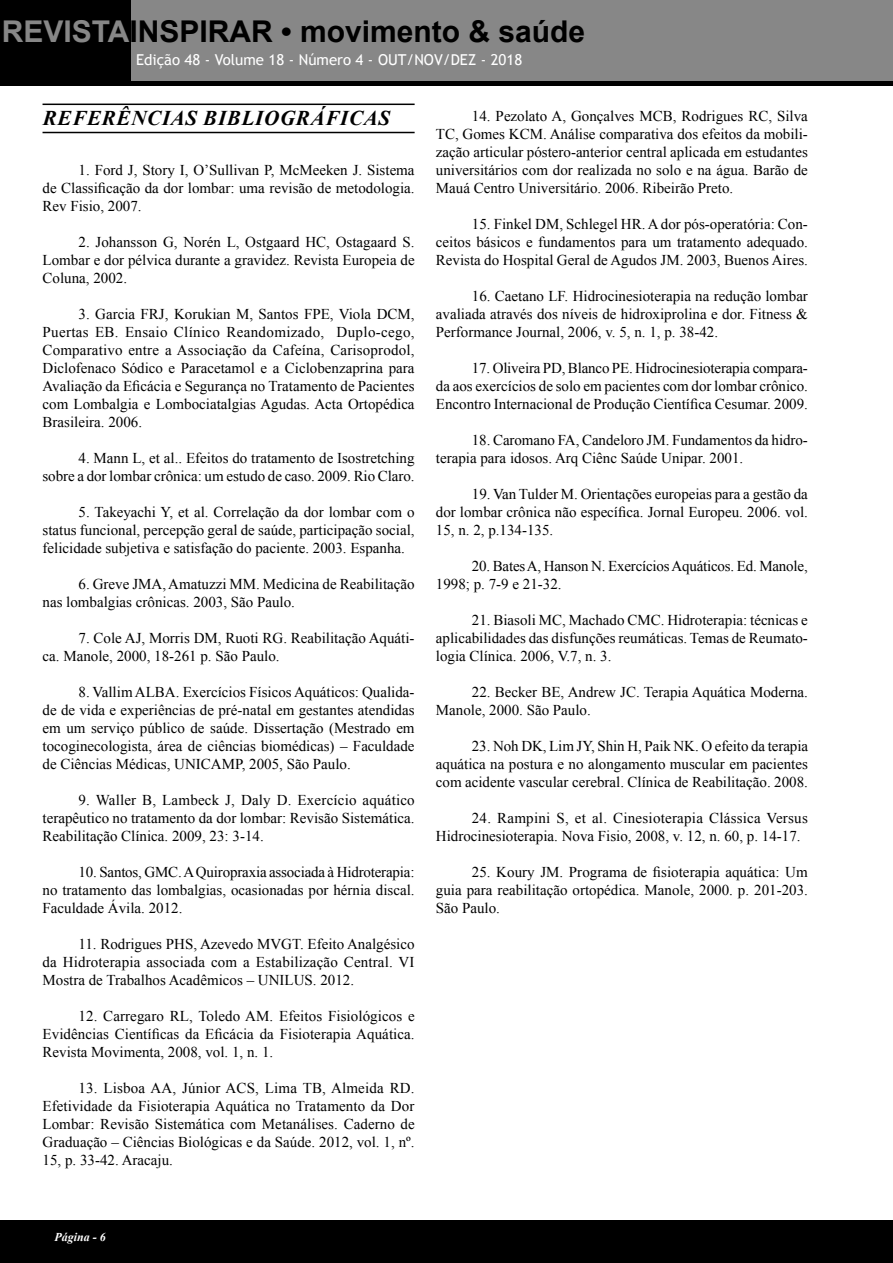
<style>
.page{position:relative;width:893px;height:1263px;background:#fff}
.page>*{position:absolute;margin:0;border:0;box-sizing:border-box;transform-origin:0 0}
.t1{font:700 30px "Arial";color:#000}
.t2{font:italic 700 21px "Times New Roman";letter-spacing:.035em;color:#000}
.t3{font:15px/18px "Times New Roman";color:#000;text-align:justify}
.t4{font:15px "Trebuchet MS";color:#fff}
.t5{font:italic 700 12px "Times New Roman";color:#fff}
.s1{color:#878787}
</style>
<div class="page">
<div style="left:0;top:0;width:893px;height:85px;background:#000"></div>
<div style="left:0;top:1220px;width:893px;height:43px;background:#000"></div>
<div style="left:132px;top:0;width:761px;height:80px;background:#878787"></div>
<hr style="left:43px;top:104px;width:372px;height:1px;background:#000">
<hr style="left:43px;top:132px;width:372px;height:1px;background:#000">
<h1 class="t1" style="left:2px;top:11px;width:585px"><span class="s1">REVISTA</span>INSPIRAR • movimento &amp; saúde</h1>
<p class="t4" style="left:136px;top:50px;width:388px">Edição 48 - Volume 18 - Número 4 - OUT/NOV/DEZ - 2018</p>
<h2 class="t2" style="left:43px;top:103px;width:349px">REFERÊNCIAS BIBLIOGRÁFICAS</h2>
<p class="t3" style="left:43px;top:161px;width:374px;text-indent:36px">1. Ford J, Story I, O’Sullivan P, McMeeken J. Sistema de Classificação da dor lombar: uma revisão de metodologia.<br>Rev Fisio, 2007.</p>
<p class="t3" style="left:43px;top:233px;width:374px;text-indent:36px">2. Johansson G, Norén L, Ostgaard HC, Ostagaard S.<br>Lombar e dor pélvica durante a gravidez. Revista Europeia de Coluna, 2002.</p>
<p class="t3" style="left:43px;top:305px;width:374px;text-indent:36px">3. Garcia FRJ, Korukian M, Santos FPE, Viola DCM, Puertas EB. Ensaio Clínico Reandomizado, Duplo-cego, Comparativo entre a Associação da Cafeína, Carisoprodol, Diclofenaco Sódico e Paracetamol e a Ciclobenzaprina para Avaliação da Eficácia e Segurança no Tratamento de Pacientes com Lombalgia e Lombociatalgias Agudas. Acta Ortopédica Brasileira. 2006.</p>
<p class="t3" style="left:43px;top:449px;width:374px;text-align:right">4. Mann L, et al.. Efeitos do tratamento de Isostretching<br>sobre a dor lombar crônica: um estudo de caso. 2009. Rio Claro.</p>
<p class="t3" style="left:43px;top:503px;width:374px;text-indent:36px">5. Takeyachi Y, et al. Correlação da dor lombar com o status funcional, percepção geral de saúde, participação social, felicidade subjetiva e satisfação do paciente. 2003. Espanha.</p>
<p class="t3" style="left:43px;top:575px;width:374px;text-indent:36px">6. Greve JMA, Amatuzzi MM. Medicina de Reabilitação nas lombalgias crônicas. 2003, São Paulo.</p>
<p class="t3" style="left:43px;top:629px;width:374px;text-indent:36px">7. Cole AJ, Morris DM, Ruoti RG. Reabilitação Aquáti&shy;ca. Manole, 2000, 18-261 p. São Paulo.</p>
<p class="t3" style="left:43px;top:683px;width:374px;text-indent:36px">8. Vallim ALBA. Exercícios Físicos Aquáticos: Qualida&shy;de de vida e experiências de pré-natal em gestantes atendidas em um serviço público de saúde. Dissertação (Mestrado em tocoginecologista, área de ciências biomédicas) – Faculdade de Ciências Médicas, UNICAMP, 2005, São Paulo.</p>
<p class="t3" style="left:43px;top:791px;width:374px;text-indent:36px">9. Waller B, Lambeck J, Daly D. Exercício aquático terapêutico no tratamento da dor lombar: Revisão Sistemática.<br>Reabilitação Clínica. 2009, 23: 3-14.</p>
<p class="t3" style="left:43px;top:863px;width:374px;text-indent:36px">10. Santos, GMC. A Quiropraxia associada à Hidroterapia: no tratamento das lombalgias, ocasionadas por hérnia discal.<br>Faculdade Ávila. 2012.</p>
<p class="t3" style="left:43px;top:935px;width:374px;text-indent:36px">11. Rodrigues PHS, Azevedo MVGT. Efeito Analgésico da Hidroterapia associada com a Estabilização Central. VI Mostra de Trabalhos Acadêmicos – UNILUS. 2012.</p>
<p class="t3" style="left:43px;top:1007px;width:374px;text-indent:36px">12. Carregaro RL, Toledo AM. Efeitos Fisiológicos e Evidências Científicas da Eficácia da Fisioterapia Aquática.<br>Revista Movimenta, 2008, vol. 1, n. 1.</p>
<p class="t3" style="left:43px;top:1079px;width:374px;text-indent:36px">13. Lisboa AA, Júnior ACS, Lima TB, Almeida RD.<br>Efetividade da Fisioterapia Aquática no Tratamento da Dor Lombar: Revisão Sistemática com Metanálises. Caderno de Graduação – Ciências Biológicas e da Saúde. 2012, vol. 1, nº.<br>15, p. 33-42. Aracaju.</p>
<p class="t3" style="left:436px;top:106px;width:374px;text-indent:36px">14. Pezolato A, Gonçalves MCB, Rodrigues RC, Silva TC, Gomes KCM. Análise comparativa dos efeitos da mobili&shy;zação articular póstero-anterior central aplicada em estudantes universitários com dor realizada no solo e na água. Barão de Mauá Centro Universitário. 2006. Ribeirão Preto.</p>
<p class="t3" style="left:436px;top:214px;width:374px;text-indent:36px">15. Finkel DM, Schlegel HR. A dor pós-operatória: Con&shy;ceitos básicos e fundamentos para um tratamento adequado.<br>Revista do Hospital Geral de Agudos JM. 2003, Buenos Aires.</p>
<p class="t3" style="left:436px;top:286px;width:374px;text-indent:36px">16. Caetano LF. Hidrocinesioterapia na redução lombar avaliada através dos níveis de hidroxiprolina e dor. Fitness &amp; Performance Journal, 2006, v. 5, n. 1, p. 38-42.</p>
<p class="t3" style="left:436px;top:358px;width:374px;text-indent:36px">17. Oliveira PD, Blanco PE. Hidrocinesioterapia compara&shy;da aos exercícios de solo em pacientes com dor lombar crônico.<br>Encontro Internacional de Produção Científica Cesumar. 2009.</p>
<p class="t3" style="left:436px;top:430px;width:373px;text-indent:36px">18. Caromano FA, Candeloro JM. Fundamentos da hidro&shy;terapia para idosos. Arq Ciênc Saúde Unipar. 2001.</p>
<p class="t3" style="left:436px;top:484px;width:374px;text-indent:36px">19. Van Tulder M. Orientações europeias para a gestão da dor lombar crônica não específica. Jornal Europeu. 2006. vol.<br>15, n. 2, p.134-135.</p>
<p class="t3" style="left:436px;top:556px;width:373px;text-indent:36px">20. Bates A, Hanson N. Exercícios Aquáticos. Ed. Manole,<br>1998; p. 7-9 e 21-32.</p>
<p class="t3" style="left:436px;top:610px;width:374px;text-indent:36px">21. Biasoli MC, Machado CMC. Hidroterapia: técnicas e aplicabilidades das disfunções reumáticas. Temas de Reumato&shy;logia Clínica. 2006, V.7, n. 3.</p>
<p class="t3" style="left:436px;top:682px;width:374px;text-indent:36px">22. Becker BE, Andrew JC. Terapia Aquática Moderna.<br>Manole, 2000. São Paulo.</p>
<p class="t3" style="left:436px;top:736px;width:374px;text-indent:36px">23. Noh DK, Lim JY, Shin H, Paik NK. O efeito da terapia aquática na postura e no alongamento muscular em pacientes com acidente vascular cerebral. Clínica de Reabilitação. 2008.</p>
<p class="t3" style="left:436px;top:808px;width:373px;text-indent:36px">24. Rampini S, et al. Cinesioterapia Clássica Versus<br>Hidrocinesioterapia. Nova Fisio, 2008, v. 12, n. 60, p. 14-17.</p>
<p class="t3" style="left:436px;top:862px;width:374px;text-indent:36px">25. Koury JM. Programa de fisioterapia aquática: Um guia para reabilitação ortopédica. Manole, 2000. p. 201-203.<br>São Paulo.</p>
<p class="t5" style="left:55px;top:1229px;width:53px">Página - 6</p>
</div>
